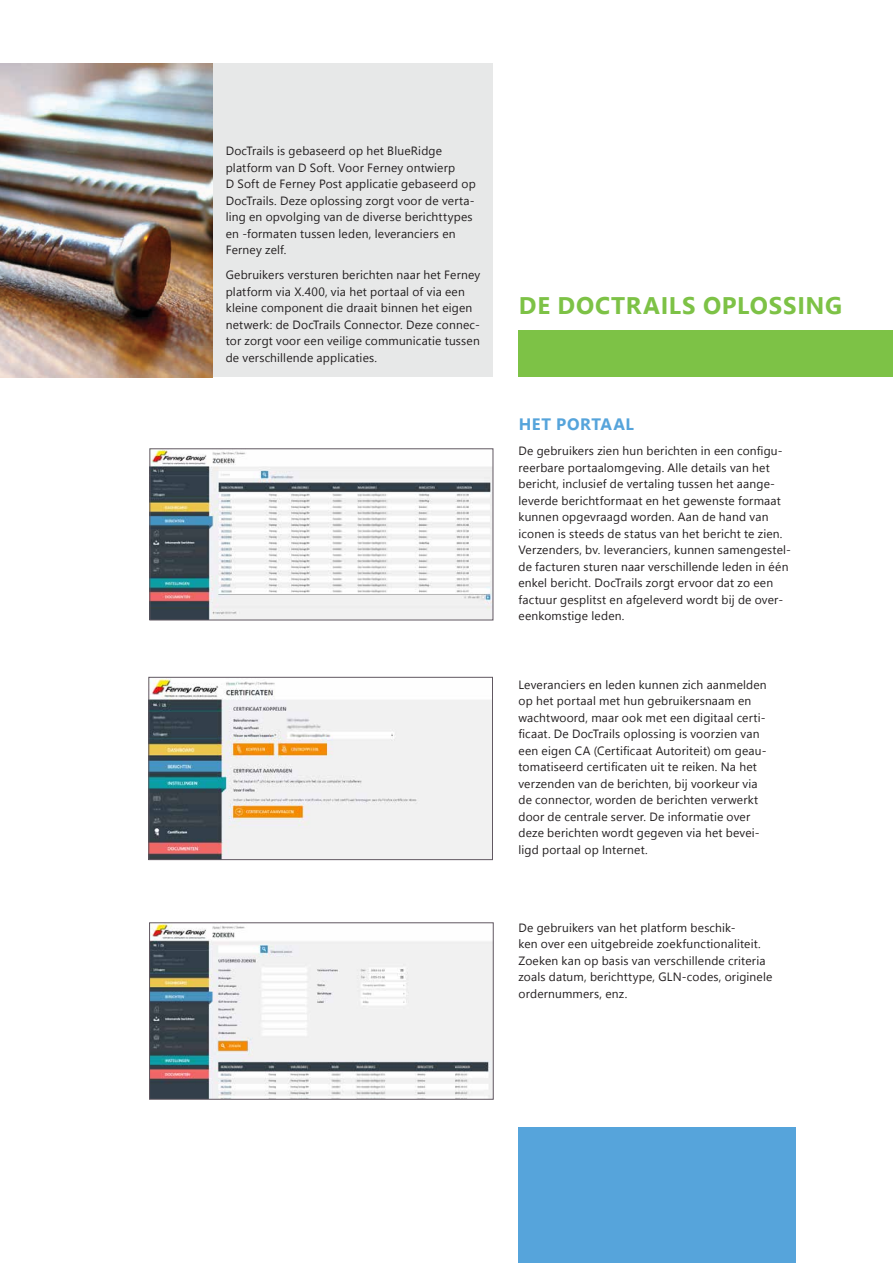
<style>
.page{position:relative;width:893px;height:1263px;background:#fff}
.page>*{position:absolute;margin:0;border:0;box-sizing:border-box;transform-origin:0 0}
.t1{font:700 24px "Segoe UI";letter-spacing:.03em;color:#7dc246}
.t2{font:700 16.5px "Segoe UI";letter-spacing:.035em;color:#56a4db}
.t3{font:12px/16.5px "Segoe UI";letter-spacing:.015em;color:#231f20}
</style>
<div class="page">
<div style="left:212px;top:64px;width:281px;height:313px;background:#e7e8e8"></div>
<div style="left:518px;top:330px;width:375px;height:47px;background:#7dc246"></div>
<div style="left:518px;top:1128px;width:278px;height:135px;background:#56a4db"></div>
<img style="left:151px;top:450px;width:340px;height:168px">
<div style="left:149px;top:448px;width:344px;height:172px;border:1px solid #615861"></div>
<img style="left:150px;top:679px;width:341px;height:179px">
<div style="left:148px;top:677px;width:345px;height:183px;border:1px solid #615861"></div>
<img style="left:151px;top:924px;width:341px;height:174px">
<div style="left:149px;top:922px;width:345px;height:178px;border:1px solid #615861"></div>
<img style="left:0;top:64px;width:212px;height:313px">
<p class="t3" style="left:226px;top:143px;width:252px">DocTrails is gebaseerd op het BlueRidge platform van D Soft. Voor Ferney ontwierp<br>D Soft de Ferney Post applicatie gebaseerd op DocTrails. Deze oplossing zorgt voor de verta&shy;ling en opvolging van de diverse berichttypes en -formaten tussen leden, leveranciers en Ferney zelf.</p>
<p class="t3" style="left:226px;top:267px;width:256px">Gebruikers versturen berichten naar het Ferney platform via X.400, via het portaal of via een kleine component die draait binnen het eigen netwerk: de DocTrails Connector. Deze connec&shy;tor zorgt voor een veilige communicatie tussen de verschillende applicaties.</p>
<h1 class="t1" style="left:519px;top:286px;width:325px">DE DOCTRAILS OPLOSSING</h1>
<h2 class="t2" style="left:519px;top:411px;width:117px">HET PORTAAL</h2>
<p class="t3" style="left:518px;top:442px;width:274px">De gebruikers zien hun berichten in een configu&shy;reerbare portaalomgeving. Alle details van het bericht, inclusief de vertaling tussen het aange&shy;leverde berichtformaat en het gewenste formaat kunnen opgevraagd worden. Aan de hand van iconen is steeds de status van het bericht te zien.<br>Verzenders, bv. leveranciers, kunnen samengestel&shy;de facturen sturen naar verschillende leden in één enkel bericht. DocTrails zorgt ervoor dat zo een factuur gesplitst en afgeleverd wordt bij de over&shy;eenkomstige leden.</p>
<p class="t3" style="left:518px;top:676px;width:250px">Leveranciers en leden kunnen zich aanmelden op het portaal met hun gebruikersnaam en wachtwoord, maar ook met een digitaal certi&shy;ficaat. De DocTrails oplossing is voorzien van een eigen CA (Certificaat Autoriteit) om geau&shy;tomatiseerd certificaten uit te reiken. Na het verzenden van de berichten, bij voorkeur via de connector, worden de berichten verwerkt door de centrale server. De informatie over deze berichten wordt gegeven via het bevei&shy;ligd portaal op Internet.</p>
<p class="t3" style="left:518px;top:919px;width:255px">De gebruikers van het platform beschik-<br>ken over een uitgebreide zoekfunctionaliteit.<br>Zoeken kan op basis van verschillende criteria zoals datum, berichttype, GLN-codes, originele ordernummers, enz.</p>
</div>
